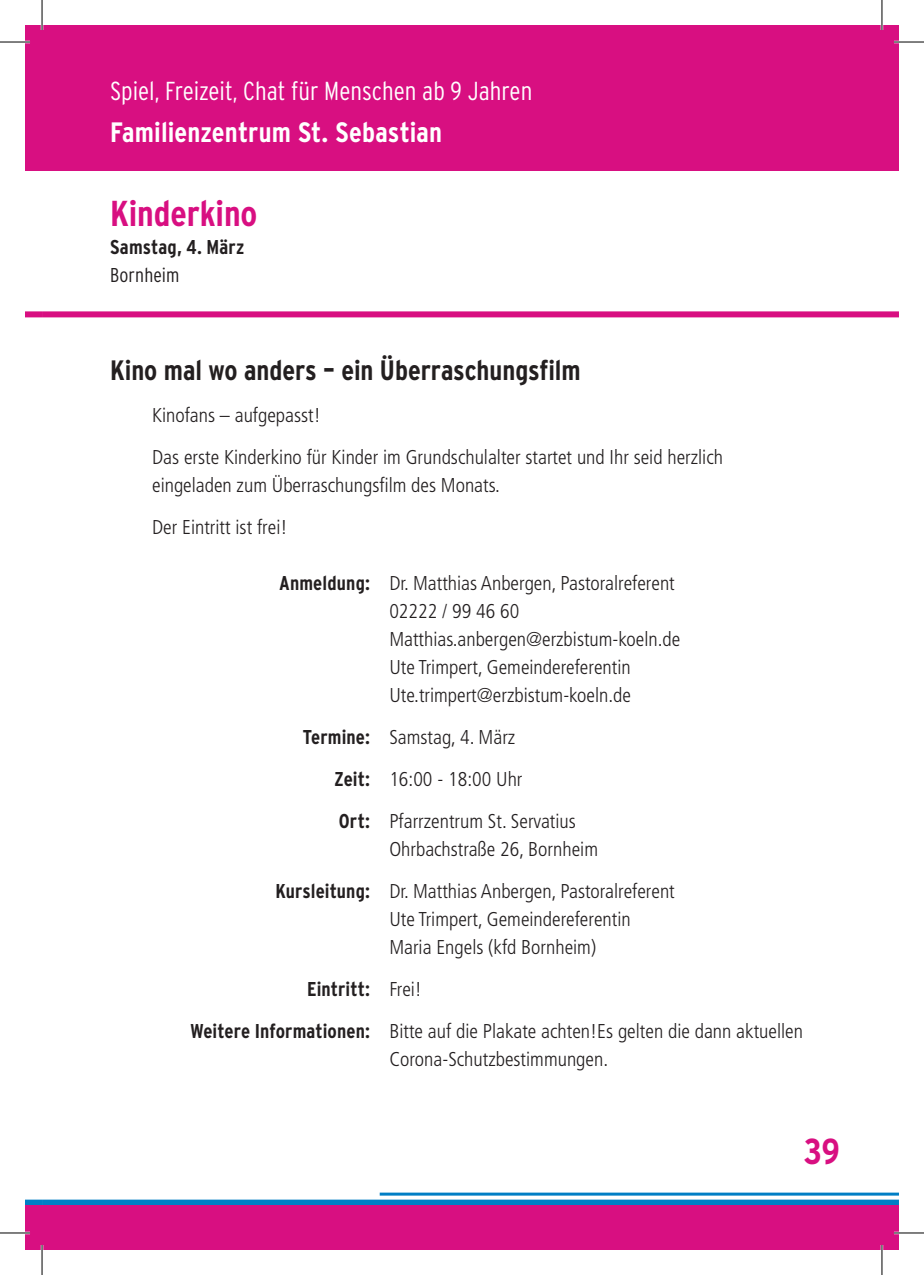
<style>
.page{position:relative;width:924px;height:1275px;background:#fff}
.page>*{position:absolute;margin:0;border:0;box-sizing:border-box;transform-origin:0 0}
.t1{font:700 36px "Interstate Condensed";letter-spacing:-.005em;color:#d80f81}
.t2{font:700 28px "Interstate Condensed";letter-spacing:-.005em;color:#231f20}
.t3{font:700 28px "Interstate Condensed";letter-spacing:.005em;color:#fff}
.t4{font:300 26px "Interstate Condensed";color:#fff}
.t5{font:300 condensed 20px/28px "Frutiger LT Std";color:#231f20}
.t6{font:700 20px "Interstate Condensed";letter-spacing:.005em;color:#231f20}
.t7{font:300 20px "Interstate Condensed";letter-spacing:.005em;color:#231f20}
.s1{font-family:"Interstate Condensed";font-weight:700;font-stretch:normal}
.s2{font-family:"Frutiger LT Std";font-weight:300;font-stretch:condensed}
</style>
<div class="page">
<div style="left:25px;top:311px;width:17px;height:6px;background:#d80f81"></div>
<div style="left:42px;top:311px;width:856px;height:6px;background:#d80f81"></div>
<hr style="left:379px;top:1192px;width:519px;height:3px;background:#007ec5">
<div style="left:25px;top:1199px;width:17px;height:6px;background:#007ec5"></div>
<div style="left:42px;top:1199px;width:856px;height:6px;background:#007ec5"></div>
<div style="left:25px;top:25px;width:17px;height:145px;background:#d80f81"></div>
<div style="left:42px;top:25px;width:856px;height:145px;background:#d80f81"></div>
<div style="left:25px;top:1205px;width:17px;height:45px;background:#d80f81"></div>
<div style="left:42px;top:1205px;width:856px;height:45px;background:#d80f81"></div>
<hr style="left:0;top:41px;width:30px;height:2px;background:#fff">
<hr style="left:893px;top:41px;width:30px;height:2px;background:#fff">
<hr style="left:0;top:1231px;width:30px;height:3px;background:#fff">
<hr style="left:893px;top:1231px;width:30px;height:3px;background:#fff">
<hr style="left:41px;top:0;width:2px;height:30px;background:#fff">
<hr style="left:41px;top:1245px;width:2px;height:30px;background:#fff">
<hr style="left:880px;top:0;width:2px;height:30px;background:#fff">
<hr style="left:880px;top:1245px;width:2px;height:30px;background:#fff">
<hr style="left:0;top:42px;width:30px;height:1px;background:#000">
<hr style="left:893px;top:42px;width:30px;height:1px;background:#000">
<hr style="left:0;top:1232px;width:30px;height:1px;background:#000">
<hr style="left:893px;top:1232px;width:30px;height:1px;background:#000">
<hr style="left:42px;top:0;width:1px;height:30px;background:#000">
<hr style="left:42px;top:1245px;width:1px;height:30px;background:#000">
<hr style="left:881px;top:0;width:1px;height:30px;background:#000">
<hr style="left:881px;top:1245px;width:1px;height:30px;background:#000">
<h3 class="t4" style="left:110px;top:76px;width:423px">Spiel, Freizeit, Chat für Menschen ab 9 Jahren</h3>
<h2 class="t3" style="left:110px;top:117px;width:333px">Familienzentrum St. Sebastian</h2>
<h1 class="t1" style="left:110px;top:193px;width:149px">Kinderkino</h1>
<p class="t6" style="left:110px;top:236px;width:136px">Samstag, 4. März</p>
<p class="t7" style="left:110px;top:264px;width:71px">Bornheim</p>
<h2 class="t2" style="left:110px;top:355px;width:472px">Kino mal wo anders – ein Überraschungsfilm</h2>
<p class="t5" style="left:152px;top:394px;width:572px;line-height:42px">Kinofans – aufgepasst!<br>Das erste Kinderkino für Kinder im Grundschulalter startet und Ihr seid herzlich</p>
<p class="t5" style="left:152px;top:464px;width:349px;line-height:42px">eingeladen zum Überraschungsfilm des Monats.<br>Der Eintritt ist frei!</p>
<p class="t5" style="left:389px;top:569px;width:292px;text-indent:-110px"><span class="s1">Anmeldung:</span> Dr. Matthias Anbergen, Pastoralreferent 02222 / 99 46 60<br>Matthias.anbergen@erzbistum-koeln.de Ute Trimpert, Gemeindereferentin Ute.trimpert@erzbistum-koeln.de</p>
<p class="t5" style="left:334px;top:716px;width:243px;line-height:42px;text-indent:-32px"><span class="s1">Termine:</span> Samstag, 4. März<br><span class="s1">Zeit:</span> 16:00 - 18:00 Uhr<br><span class="s1">Ort:</span> Pfarrzentrum St. Servatius</p>
<p class="t5" style="left:275px;top:828px;width:400px;line-height:42px;text-indent:114px">Ohrbachstraße 26, Bornheim<br><span class="s1">Kursleitung:</span> Dr. Matthias Anbergen, Pastoralreferent</p>
<p class="t5" style="left:389px;top:905px;width:243px">Ute Trimpert, Gemeindereferentin<br>Maria Engels (kfd Bornheim)</p>
<p class="t6" style="left:307px;top:978px;width:116px">Eintritt: <span class="s2">Frei!</span></p>
<p class="t5" style="left:190px;top:1017px;width:614px;text-align:center"><span class="s1">Weitere Informationen:</span> Bitte auf die Plakate achten!Es gelten die dann aktuellen<br>Corona-Schutzbestimmungen.</p>
<h1 class="t1" style="left:803px;top:1131px;width:38px">39</h1>
</div>
